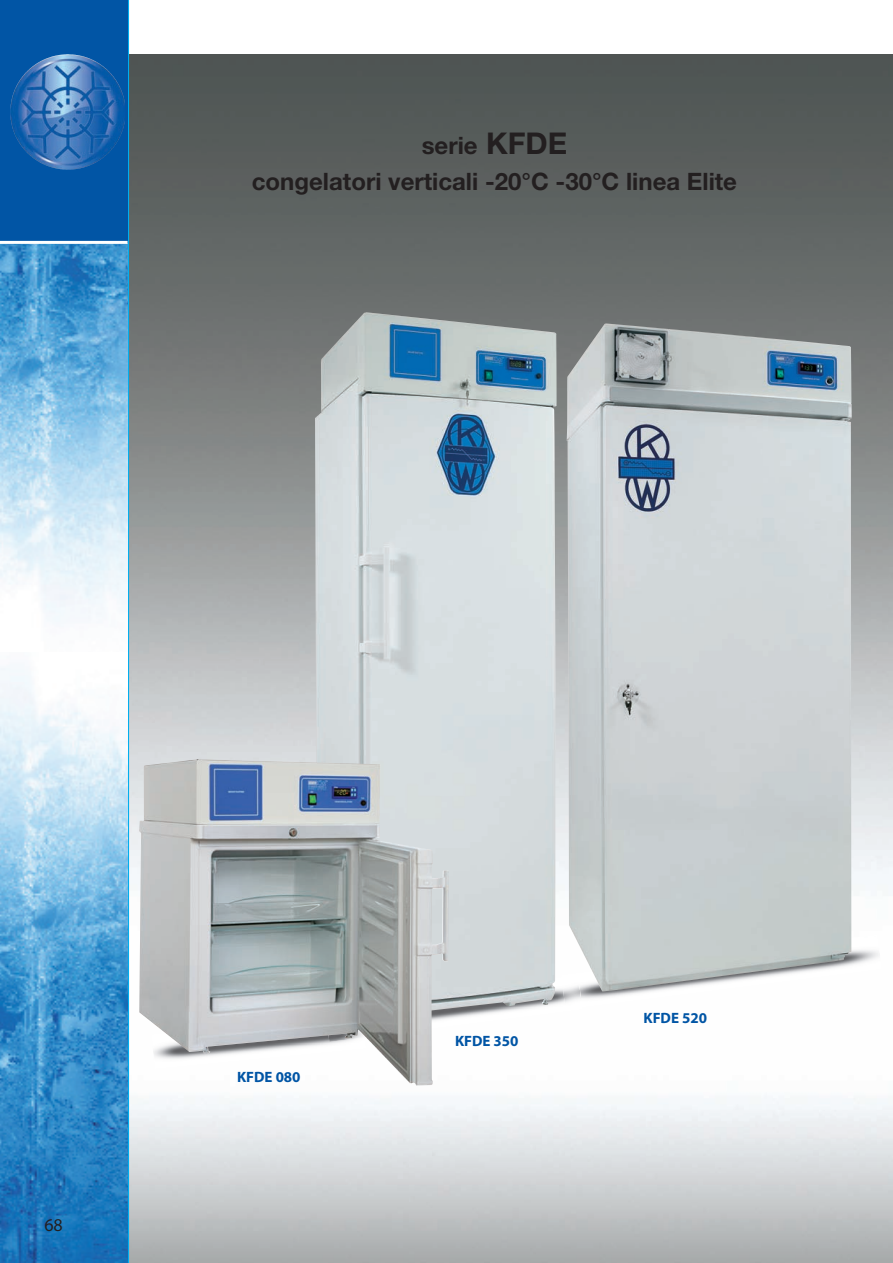
<style>
.page{position:relative;width:893px;height:1263px;background:#fff}
.page>*{position:absolute;margin:0;border:0;box-sizing:border-box;transform-origin:0 0}
.t1{font:700 24px/36px "Helvetica Neue LT Std";color:#231f20;text-align:center}
.t2{font:18px "Myriad Pro";color:#231f20}
.t3{font:700 15px "Myriad Pro";color:#0155a5}
.s1{font-size:30px}
</style>
<div class="page">
<img style="left:129px;top:54px;width:764px;height:1209px">
<img style="left:561px;top:934px;width:321px;height:73px">
<img style="left:449px;top:977px;width:133px;height:60px">
<img style="left:561px;top:975px;width:21px;height:35px">
<img style="left:567px;top:323px;width:285px;height:668px">
<img style="left:315px;top:312px;width:242px;height:714px">
<img style="left:139px;top:759px;width:310px;height:326px">
<img style="left:0;top:668px;width:126px;height:595px">
<img style="left:0;top:244px;width:126px;height:378px">
<hr style="left:126px;top:0;width:3px;height:1263px;background:#00aeef">
<svg style="left:0;top:0;width:128px;height:241px;background:#1560ab"></svg>
<hr style="left:0;top:241px;width:128px;height:3px;background:#fff">
<p class="t1" style="left:252px;top:130px;width:487px">serie <span class="s1">KFDE<br></span>congelatori verticali -20°C -30°C linea Elite</p>
<p class="t2" style="left:44px;top:1218px;width:20px">68</p>
<p class="t3" style="left:237px;top:1072px;width:65px">KFDE 080</p>
<p class="t3" style="left:455px;top:1035px;width:65px">KFDE 350</p>
<p class="t3" style="left:643px;top:1012px;width:65px">KFDE 520</p>
</div>
